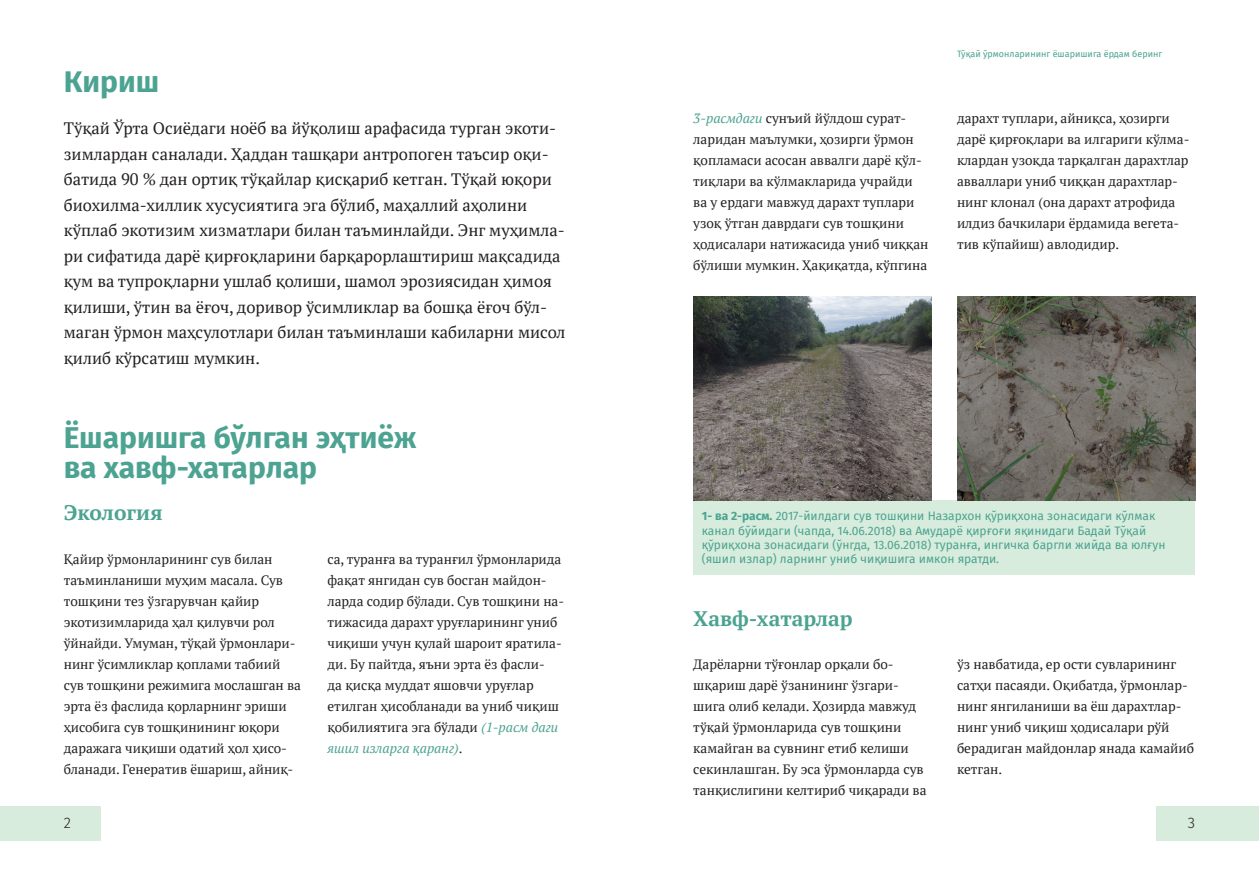
<style>
.page{position:relative;width:1259px;height:893px;background:#fff}
.page>*{position:absolute;margin:0;border:0;box-sizing:border-box;transform-origin:0 0}
.t1{font:700 30px/30px "Fira Sans";color:#4ca391}
.t2{font:700 21px "PT Serif";color:#4ca391}
.t3{font:16.5px/25.5px "PT Serif";color:#231f20}
.t4{font:300 15px "Fira Sans";color:#231f20}
.t5{font:13.5px/21px "PT Serif";color:#231f20}
.подпись_рисунок{font:12px/14.4px "Fira Sans";color:#4ca391}
.t6{font:9px "Fira Sans";color:#4ca391}
.s1{font-style:italic;color:#4ca391}
.s2{font-weight:700}
</style>
<div class="page">
<div style="left:0;top:807px;width:101px;height:34px;background:#d8ecdd"></div>
<div style="left:1157px;top:807px;width:102px;height:34px;background:#d8ecdd"></div>
<div style="left:693px;top:500px;width:502px;height:75px;background:#d8ecdd"></div>
<img style="left:693px;top:296px;width:238px;height:204px">
<img style="left:957px;top:296px;width:238px;height:204px">
<p class="t6" style="left:957px;top:47px;width:207px">Тўқай ўрмонларининг ёшаришига ёрдам беринг</p>
<p class="t1" style="left:64px;top:64px;width:97px">Кириш</p>
<p class="t3" style="left:64px;top:116px;width:503px">Тўқай Ўрта Осиёдаги ноёб ва йўқолиш арафасида турган экоти&shy;зимлардан саналади. Ҳаддан ташқари антропоген таъсир оқи&shy;батида 90 % дан ортиқ тўқайлар қисқариб кетган. Тўқай юқори биохилма-хиллик хусусиятига эга бўлиб, маҳаллий аҳолини кўплаб экотизим хизматлари билан таъминлайди. Энг муҳимла&shy;ри сифатида дарё қирғоқларини барқарорлаштириш мақсадида қум ва тупроқларни ушлаб қолиши, шамол эрозиясидан ҳимоя қилиши, ўтин ва ёғоч, доривор ўсимликлар ва бошқа ёғоч бўл&shy;маган ўрмон маҳсулотлари билан таъминлаши кабиларни мисол қилиб кўрсатиш мумкин.</p>
<p class="t5" style="left:693px;top:108px;width:237px"><span class="s1">3-расмдаги</span> сунъий йўлдош сурат&shy;ларидан маълумки, ҳозирги ўрмон қопламаси асосан аввалги дарё қўл&shy;тиқлари ва кўлмакларида учрайди ва у ердаги мавжуд дарахт туплари узоқ ўтган даврдаги сув тошқини ҳодисалари натижасида униб чиққан бўлиши мумкин. Ҳақиқатда, кўпгина</p>
<p class="t5" style="left:957px;top:108px;width:234px">дарахт туплари, айниқса, ҳозирги дарё қирғоқлари ва илгариги кўлма&shy;клардан узоқда тарқалган дарахтлар авваллари униб чиққан дарахтлар&shy;нинг клонал (она дарахт атрофида илдиз бачкилари ёрдамида вегета&shy;тив кўпайиш) авлодидир.</p>
<p class="t1" style="left:64px;top:420px;width:354px">Ёшаришга бўлган эҳтиёж ва хавф-хатарлар</p>
<p class="t2" style="left:64px;top:498px;width:100px">Экология</p>
<p class="t5" style="left:64px;top:549px;width:239px">Қайир ўрмонларининг сув билан таъминланиши муҳим масала. Сув тошқини тез ўзгарувчан қайир экотизимларида ҳал қилувчи рол ўйнайди. Умуман, тўқай ўрмонлари&shy;нинг ўсимликлар қоплами табиий сув тошқини режимига мослашган ва эрта ёз фаслида қорларнинг эриши ҳисобига сув тошқинининг юқори даражага чиқиши одатий ҳол ҳисо&shy;бланади. Генератив ёшариш, айниқ-</p>
<p class="t5" style="left:327px;top:549px;width:238px">са, туранға ва туранғил ўрмонларида фақат янгидан сув босган майдон&shy;ларда содир бўлади. Сув тошқини на&shy;тижасида дарахт уруғларининг униб чиқиши учун қулай шароит яратила&shy;ди. Бу пайтда, яъни эрта ёз фасли-<br>да қисқа муддат яшовчи уруғлар етилган ҳисобланади ва униб чиқиш қобилиятига эга бўлади <span class="s1">(1-расм даги яшил изларга қаранг)</span>.</p>
<p class="подпись_рисунок" style="left:702px;top:508px;width:465px"><span class="s2">1- ва 2-расм.</span> 2017-йилдаги сув тошқини Назархон қўриқхона зонасидаги кўлмак канал бўйидаги (чапда, 14.06.2018) ва Амударё қирғоғи яқинидаги Бадай Тўқай қўриқхона зонасидаги (ўнгда, 13.06.2018) туранға, ингичка баргли жийда ва юлғун (яшил излар) ларнинг униб чиқишига имкон яратди.</p>
<p class="t2" style="left:693px;top:604px;width:161px">Хавф-хатарлар</p>
<p class="t5" style="left:693px;top:654px;width:235px">Дарёларни тўғонлар орқали бо&shy;шқариш дарё ўзанининг ўзгари&shy;шига олиб келади. Ҳозирда мавжуд тўқай ўрмонларида сув тошқини камайган ва сувнинг етиб келиши секинлашган. Бу эса ўрмонларда сув танқислигини келтириб чиқаради ва</p>
<p class="t5" style="left:957px;top:654px;width:238px">ўз навбатида, ер ости сувларининг сатҳи пасаяди. Оқибатда, ўрмонлар&shy;нинг янгиланиши ва ёш дарахтлар&shy;нинг униб чиқиш ҳодисалари рўй берадиган майдонлар янада камайиб кетган.</p>
<p class="t4" style="left:64px;top:812px;width:9px">2</p>
<p class="t4" style="left:1188px;top:812px;width:9px">3</p>
</div>
